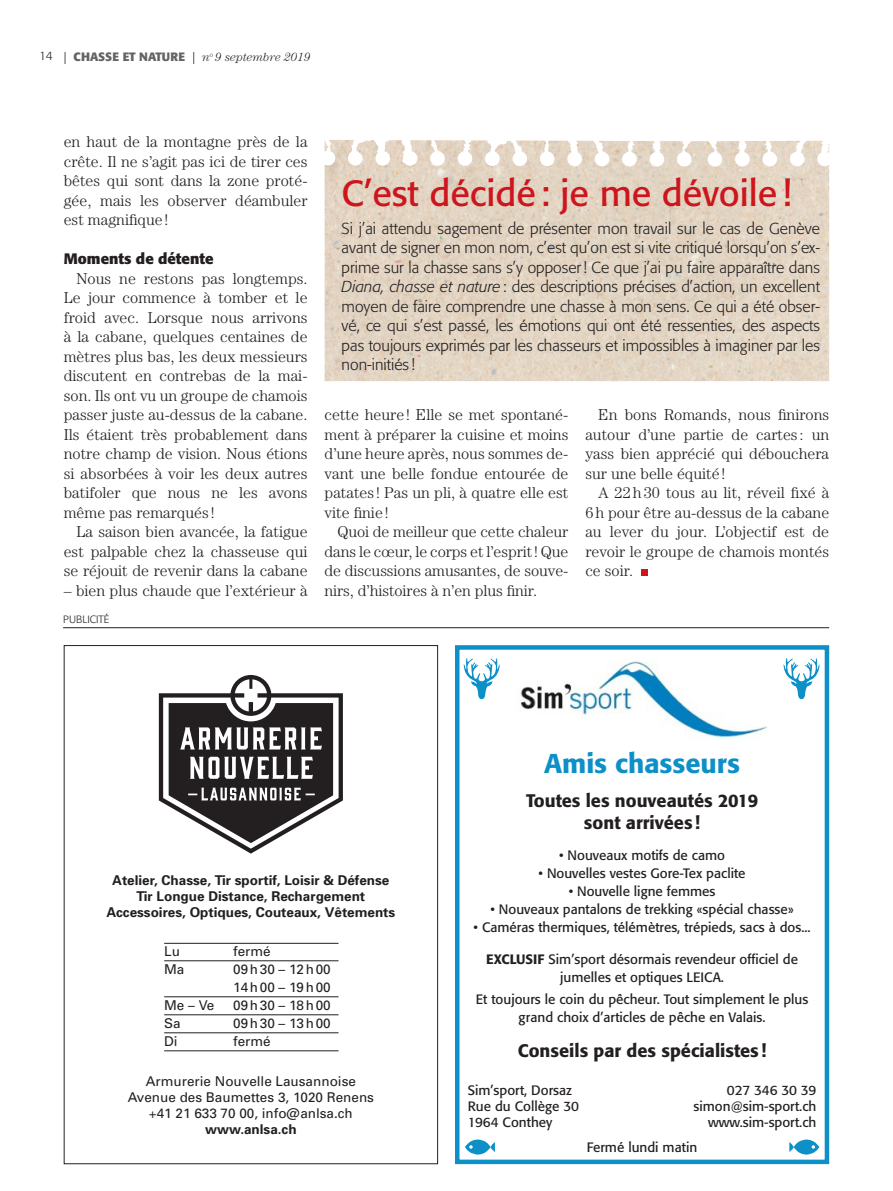
<style>
.page{position:relative;width:893px;height:1191px;background:#fff}
.page>*{position:absolute;margin:0;border:0;box-sizing:border-box;transform-origin:0 0}
.t1{font:36px "Formata";color:#cd151d}
.t2{font:500 27px "Formata";color:#0d8fc7}
.t3{font:500 18px/21.6px "Formata";color:#231f20;text-align:center}
.t4{font:300 15.75px/19.5px "Century Std";color:#231f20;text-align:justify}
.t5{font:300 15.75px/19.5px "Formata";color:#231f20;text-align:justify}
.t6{font:700 15px "Formata";color:#231f20}
.t7{font:13.5px/16.2px "Formata";color:#231f20;text-align:center}
.t8{font:700 13.5px/16.2px "Univers";color:#231f20;text-align:center}
.t9{font:13.5px/16.2px "Univers";color:#231f20;text-align:center}
.t10{font:13.5px/18px "Univers";letter-spacing:.06em;color:#231f20}
.t11{font:italic 300 12px "Century Std";color:#231f20}
.t12{font:300 10.5px "Formata";color:#231f20}
.s1{font-family:"Formata";font-style:normal}
.s2{font-family:"Formata";font-weight:700;font-style:normal;color:#636366}
.s3{font-style:italic}
.s4{font-weight:500}
</style>
<div class="page">
<div style="left:641px;top:569px;width:7px;height:7px;background:#cd151d"></div>
<img style="left:325px;top:140px;width:504px;height:241px">
<hr style="left:164px;top:943px;width:175px;height:1px;background:#231f20">
<hr style="left:164px;top:960px;width:175px;height:1px;background:#231f20">
<hr style="left:164px;top:996px;width:175px;height:1px;background:#231f20">
<hr style="left:164px;top:1014px;width:175px;height:1px;background:#231f20">
<hr style="left:164px;top:1032px;width:175px;height:1px;background:#231f20">
<hr style="left:164px;top:1050px;width:175px;height:1px;background:#231f20">
<svg style="left:159px;top:675px;width:184px;height:178px"></svg>
<hr style="left:63px;top:627px;width:766px;height:1px;background:#231f20">
<div style="left:455px;top:645px;width:374px;height:519px;border:4px solid #0d8fc7"></div>
<img style="left:520px;top:661px;width:247px;height:76px">
<svg style="left:465px;top:1139px;width:30px;height:15px"></svg>
<svg style="left:464px;top:658px;width:36px;height:41px"></svg>
<svg style="left:789px;top:1139px;width:30px;height:15px"></svg>
<svg style="left:784px;top:658px;width:35px;height:41px"></svg>
<p class="t11" style="left:39px;top:50px;width:273px"><span class="s1">14 |</span> <span class="s2">CHASSE ET NATURE</span> <span class="s1">|</span> n<sup>o</sup> 9 septembre 2019</p>
<p class="t4" style="left:64px;top:132px;width:245px">en haut de la montagne près de la crête. Il ne s’agit pas ici de tirer ces bêtes qui sont dans la zone proté&shy;gée, mais les observer déambuler est magnifique !</p>
<p class="t6" style="left:64px;top:249px;width:151px">Moments de détente</p>
<p class="t4" style="left:64px;top:268px;width:245px;text-indent:13px">Nous ne restons pas longtemps.<br>Le jour commence à tomber et le froid avec. Lorsque nous arrivons à la cabane, quelques centaines de mètres plus bas, les deux messieurs discutent en contrebas de la mai&shy;son. Ils ont vu un groupe de chamois passer juste au-dessus de la cabane.<br>Ils étaient très probablement dans notre champ de vision. Nous étions si absorbées à voir les deux autres batifoler que nous ne les avons même pas remarqués !</p>
<p class="t4" style="left:64px;top:522px;width:245px;text-indent:13px">La saison bien avancée, la fatigue est palpable chez la chasseuse qui se réjouit de revenir dans la cabane</p>
<p class="t4" style="left:64px;top:580px;width:245px">– bien plus chaude que l’extérieur à</p>
<p class="t12" style="left:63px;top:613px;width:48px">PUBLICITÉ</p>
<h1 class="t1" style="left:342px;top:171px;width:452px">C’est décidé: je me dévoile!</h1>
<p class="t5" style="left:342px;top:219px;width:480px">Si j’ai attendu sagement de présenter mon travail sur le cas de Genève avant de signer en mon nom, c’est qu’on est si vite critiqué lorsqu’on s’ex&shy;prime sur la chasse sans s’y opposer! Ce que j’ai pu faire apparaître dans <span class="s3">Diana, chasse et nature</span>: des descriptions précises d’action, un excellent moyen de faire comprendre une chasse à mon sens. Ce qui a été obser&shy;vé, ce qui s’est passé, les émotions qui ont été ressenties, des aspects pas toujours exprimés par les chasseurs et impossibles à imaginer par les non-initiés !</p>
<p class="t4" style="left:325px;top:405px;width:245px">cette heure! Elle se met spontané&shy;ment à préparer la cuisine et moins d’une heure après, nous sommes de&shy;vant une belle fondue entourée de patates ! Pas un pli, à quatre elle est vite finie!</p>
<p class="t4" style="left:325px;top:522px;width:245px;text-indent:13px">Quoi de meilleur que cette chaleur dans le cœur, le corps et l’esprit! Que de discussions amusantes, de souve&shy;nirs, d’histoires à n’en plus finir.</p>
<p class="t4" style="left:585px;top:405px;width:245px;text-indent:13px">En bons Romands, nous finirons autour d’une partie de cartes : un yass bien apprécié qui débouchera sur une belle équité !</p>
<p class="t4" style="left:585px;top:483px;width:245px;text-indent:13px">A 22h30 tous au lit, réveil fixé à 6h pour être au-dessus de la cabane au lever du jour. L’objectif est de revoir le groupe de chamois montés ce soir.</p>
<p class="t8" style="left:106px;top:872px;width:290px">Atelier, Chasse, Tir sportif, Loisir &amp; Défense<br>Tir Longue Distance, Rechargement<br>Accessoires, Optiques, Couteaux, Vêtements</p>
<p class="t9" style="left:164px;top:943px;width:17px">Lu</p>
<p class="t9" style="left:233px;top:943px;width:39px">fermé</p>
<p class="t9" style="left:164px;top:961px;width:22px">Ma</p>
<p class="t10" style="left:233px;top:960px;width:99px">09h30 – 12h00<br>14h00 – 19h00</p>
<p class="t9" style="left:164px;top:997px;width:52px">Me – Ve</p>
<p class="t10" style="left:233px;top:996px;width:99px">09h30 – 18h00</p>
<p class="t9" style="left:164px;top:1015px;width:18px">Sa</p>
<p class="t10" style="left:233px;top:1014px;width:99px">09h30 – 13h00</p>
<p class="t9" style="left:164px;top:1033px;width:15px">Di</p>
<p class="t9" style="left:233px;top:1033px;width:39px">fermé</p>
<p class="t9" style="left:128px;top:1073px;width:248px">Armurerie Nouvelle Lausannoise<br>Avenue des Baumettes 3, 1020 Renens +41 21 633 70 00, info@anlsa.ch</p>
<p class="t8" style="left:205px;top:1121px;width:93px">www.anlsa.ch</p>
<h2 class="t2" style="left:544px;top:747px;width:197px">Amis chasseurs</h2>
<p class="t3" style="left:526px;top:790px;width:234px">Toutes les nouveautés 2019 sont arrivées !</p>
<p class="t7" style="left:559px;top:847px;width:167px">• Nouveaux motifs de camo</p>
<p class="t7" style="left:539px;top:865px;width:209px">• Nouvelles vestes Gore-Tex paclite</p>
<p class="t7" style="left:569px;top:883px;width:148px">• Nouvelle ligne femmes</p>
<p class="t7" style="left:490px;top:901px;width:305px">• Nouveaux pantalons de trekking «spécial chasse»</p>
<p class="t7" style="left:474px;top:919px;width:338px">• Caméras thermiques, télémètres, trépieds, sacs à dos...</p>
<p class="t7" style="left:486px;top:950px;width:313px;line-height:18px"><span class="s4">EXCLUSIF</span> Sim’sport désormais revendeur officiel de jumelles et optiques LEICA.</p>
<p class="t7" style="left:476px;top:990px;width:334px;line-height:18px">Et toujours le coin du pêcheur. Tout simplement le plus grand choix d’articles de pêche en Valais.</p>
<p class="t3" style="left:518px;top:1040px;width:250px">Conseils par des spécialistes !</p>
<p class="t7" style="left:468px;top:1081px;width:113px;text-align:left">Sim’sport, Dorsaz<br>Rue du Collège 30<br>1964 Conthey</p>
<p class="t7" style="left:694px;top:1081px;width:124px;text-align:right">027 346 30 39 simon@sim-sport.ch www.sim-sport.ch</p>
<p class="t7" style="left:587px;top:1138px;width:112px">Fermé lundi matin</p>
</div>
